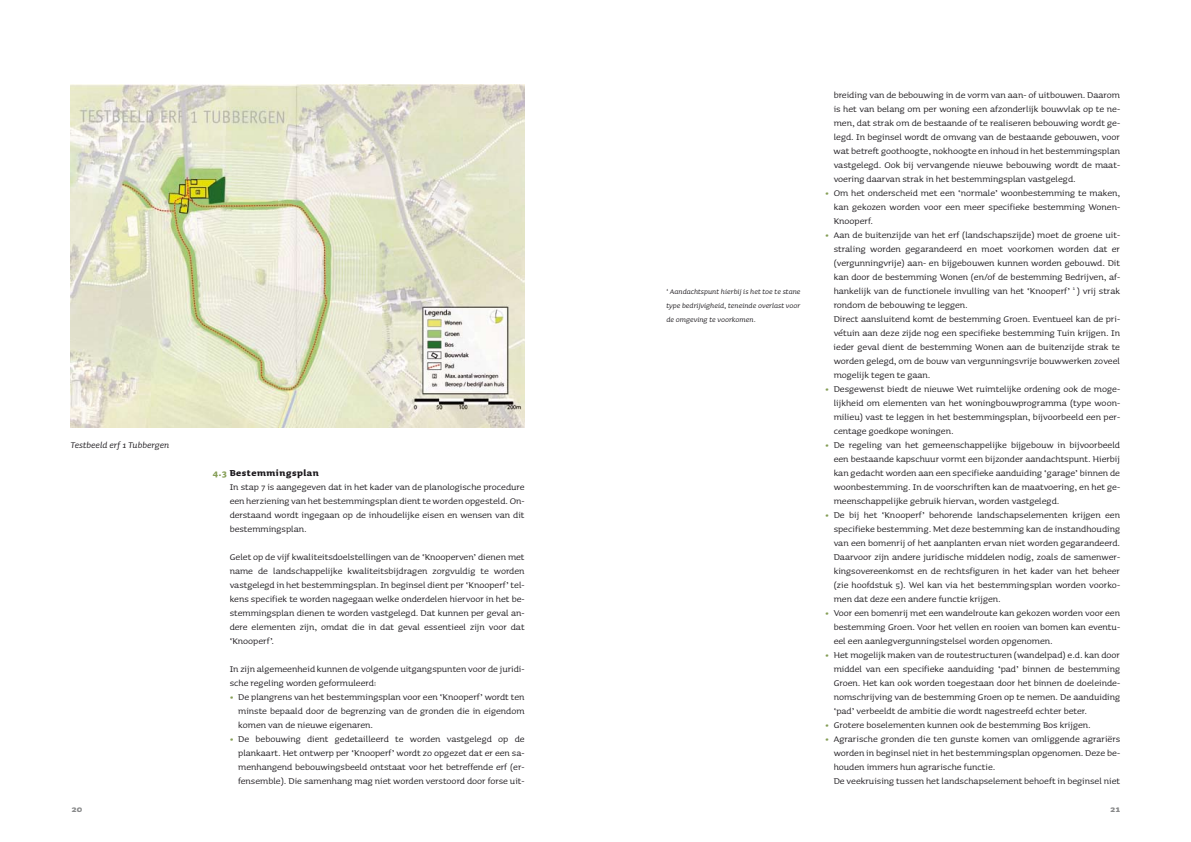
<style>
.page{position:relative;width:1191px;height:842px;background:#fff}
.page>*{position:absolute;margin:0;border:0;box-sizing:border-box;transform-origin:0 0}
.t1{font:11px/14px "Sauna";color:#1a171b;text-align:justify}
.t2{font:italic 11px "Sauna";color:#1a171b}
.t3{font:700 11px "Sauna";color:#878889}
.t4{font:italic 9px/14px "Sauna";color:#1a171b;text-align:justify}
.s1{font-weight:700;color:#859e56}
.s2{font-weight:700}
</style>
<div class="page">
<img style="left:71px;top:84px;width:453px;height:343px">
<p class="t2" style="left:71px;top:439px;width:100px">Testbeeld erf 1 Tubbergen</p>
<p class="t1" style="left:230px;top:466px;width:296px;text-align:left;text-indent:-17px"><span class="s1">4.3</span> <span class="s2">Bestemmingsplan<br></span>In stap 7 is aangegeven dat in het kader van de planologische procedure een herziening van het bestemmingsplan dientteworden opgesteld. On&shy;derstaand wordt ingegaan op de inhoudelijke eisen en wensen van dit bestemmingsplan.</p>
<p class="t1" style="left:230px;top:550px;width:296px">Gelet op de vijf kwaliteitsdoelstellingen van de ‘Knooperven’ dienen met name de landschappelijke kwaliteitsbijdragen zorgvuldig te worden vastgelegd in het bestemmingsplan. In beginsel dient per ‘Knooperf’ tel&shy;kens specifiek te worden nagegaan welke onderdelen hiervoor in het be&shy;stemmingsplan dienen te worden vastgelegd. Dat kunnen per geval an&shy;dere elementen zijn, omdat die in dat geval essentieel zijn voor dat ‘Knooperf’.</p>
<p class="t1" style="left:230px;top:662px;width:296px">In zijn algemeenheid kunnen de volgende uitgangspunten voor de juridi&shy;sche regeling worden geformuleerd:</p>
<p class="t1" style="left:238px;top:690px;width:288px;text-indent:-8px"><span class="s1">•</span> De plangrens van het bestemmingsplan voor een ‘Knooperf’ wordt ten minste bepaald door de begrenzing van de gronden die in eigendom komen van de nieuwe eigenaren.</p>
<p class="t1" style="left:238px;top:732px;width:288px;text-indent:-9px"><span class="s1">•</span> De bebouwing dient gedetailleerd te worden vastgelegd op de plankaart. Het ontwerp per ‘Knooperf’ wordt zo opgezet dat er een sa&shy;menhangend bebouwingsbeeld ontstaat voor het betreffende erf (er&shy;fensemble). Die samenhang mag niet worden verstoord door forse uit-</p>
<p class="t4" style="left:666px;top:284px;width:136px"><sup>1</sup> Aandachtspunt hierbij is het toe te stane type bedrijvigheid, teneinde overlast voor de omgeving te voorkomen.</p>
<p class="t1" style="left:833px;top:88px;width:288px">breiding van de bebouwing in de vorm van aan- of uitbouwen. Daarom is het van belang om per woning een afzonderlijk bouwvlak op te ne&shy;men, dat strak om de bestaande of te realiseren bebouwing wordt ge&shy;legd. In beginsel wordt de omvang van de bestaande gebouwen, voor wat betreft goothoogte, nokhoogte en inhoud in het bestemmingsplan vastgelegd. Ook bij vervangende nieuwe bebouwing wordt de maat&shy;voering daarvan strak in het bestemmingsplan vastgelegd.</p>
<p class="t1" style="left:833px;top:186px;width:288px;text-indent:-9px"><span class="s1">•</span> Om het onderscheid met een ‘normale’ woonbestemming te maken, kan gekozen worden voor een meer specifieke bestemming Wonen-Knooperf.</p>
<p class="t1" style="left:833px;top:228px;width:288px;text-align:left;text-indent:-8px"><span class="s1">•</span> Aan de buitenzijde van het erf (landschapszijde) moet de groene uit&shy;straling worden gegarandeerd en moet voorkomen worden dat er (vergunningvrije) aan- en bijgebouwen kunnen worden gebouwd. Dit kan door de bestemming Wonen (en/of de bestemming Bedrijven, af&shy;hankelijk van de functionele invulling van het ‘Knooperf’ <sup>1</sup> ) vrij strak rondom de bebouwing te leggen.<br>Direct aansluitend komt de bestemming Groen. Eventueel kan de pri&shy;vétuin aan deze zijde nog een specifieke bestemming Tuin krijgen. In ieder geval dient de bestemming Wonen aan de buitenzijde strak te worden gelegd, om de bouw van vergunningsvrije bouwwerken zoveel mogelijk tegen te gaan.</p>
<p class="t1" style="left:833px;top:382px;width:288px;text-indent:-9px"><span class="s1">•</span> Desgewenst biedt de nieuwe Wet ruimtelijke ordening ook de moge&shy;lijkheid om elementen van het woningbouwprogramma (type woon&shy;milieu) vast te leggen in het bestemmingsplan, bijvoorbeeld een per&shy;centage goedkope woningen.</p>
<p class="t1" style="left:833px;top:438px;width:288px;text-indent:-8px"><span class="s1">•</span> De regeling van het gemeenschappelijke bijgebouw in bijvoorbeeld een bestaande kapschuur vormt een bijzonder aandachtspunt. Hierbij kan gedacht worden aan een specifieke aanduiding ‘garage’ binnen de woonbestemming. In de voorschriften kan de maatvoering, en het ge&shy;meenschappelijke gebruik hiervan, worden vastgelegd.</p>
<p class="t1" style="left:833px;top:508px;width:288px;text-indent:-9px"><span class="s1">•</span> De bij het ‘Knooperf’ behorende landschapselementen krijgen een specifieke bestemming. Met deze bestemming kan de instandhouding van een bomenrij of het aanplanten ervan niet worden gegarandeerd.<br>Daarvoor zijn andere juridische middelen nodig, zoals de samenwer&shy;kingsovereenkomst en de rechtsfiguren in het kader van het beheer (zie hoofdstuk 5). Wel kan via het bestemmingsplan worden voorko&shy;men dat deze een andere functie krijgen.</p>
<p class="t1" style="left:833px;top:606px;width:288px;text-indent:-8px"><span class="s1">•</span> Voor een bomenrij met een wandelroute kan gekozen worden voor een bestemming Groen. Voor het vellen en rooien van bomen kan eventu&shy;eel een aanlegvergunningstelsel worden opgenomen.</p>
<p class="t1" style="left:833px;top:648px;width:288px;text-indent:-8px"><span class="s1">•</span> Het mogelijk maken van de routestructuren (wandelpad) e.d. kan door middel van een specifieke aanduiding ‘pad’ binnen de bestemming Groen. Het kan ook worden toegestaan door het binnen de doeleinde&shy;nomschrijving van de bestemming Groen op te nemen. De aanduiding ‘pad’ verbeeldt de ambitie die wordt nagestreefd echter beter.</p>
<p class="t1" style="left:825px;top:718px;width:267px"><span class="s1">•</span> Grotere boselementen kunnen ook de bestemming Bos krijgen.</p>
<p class="t1" style="left:833px;top:732px;width:288px;text-align:left;text-indent:-9px"><span class="s1">•</span> Agrarische gronden die ten gunste komen van omliggende agrariërs worden in beginsel niet in het bestemmingsplan opgenomen. Deze be&shy;houden immers hun agrarische functie.<br>De veekruising tussen het landschapselement behoeft in beginsel niet</p>
<p class="t3" style="left:72px;top:803px;width:12px">20</p>
<p class="t3" style="left:1110px;top:803px;width:6px">21</p>
</div>
